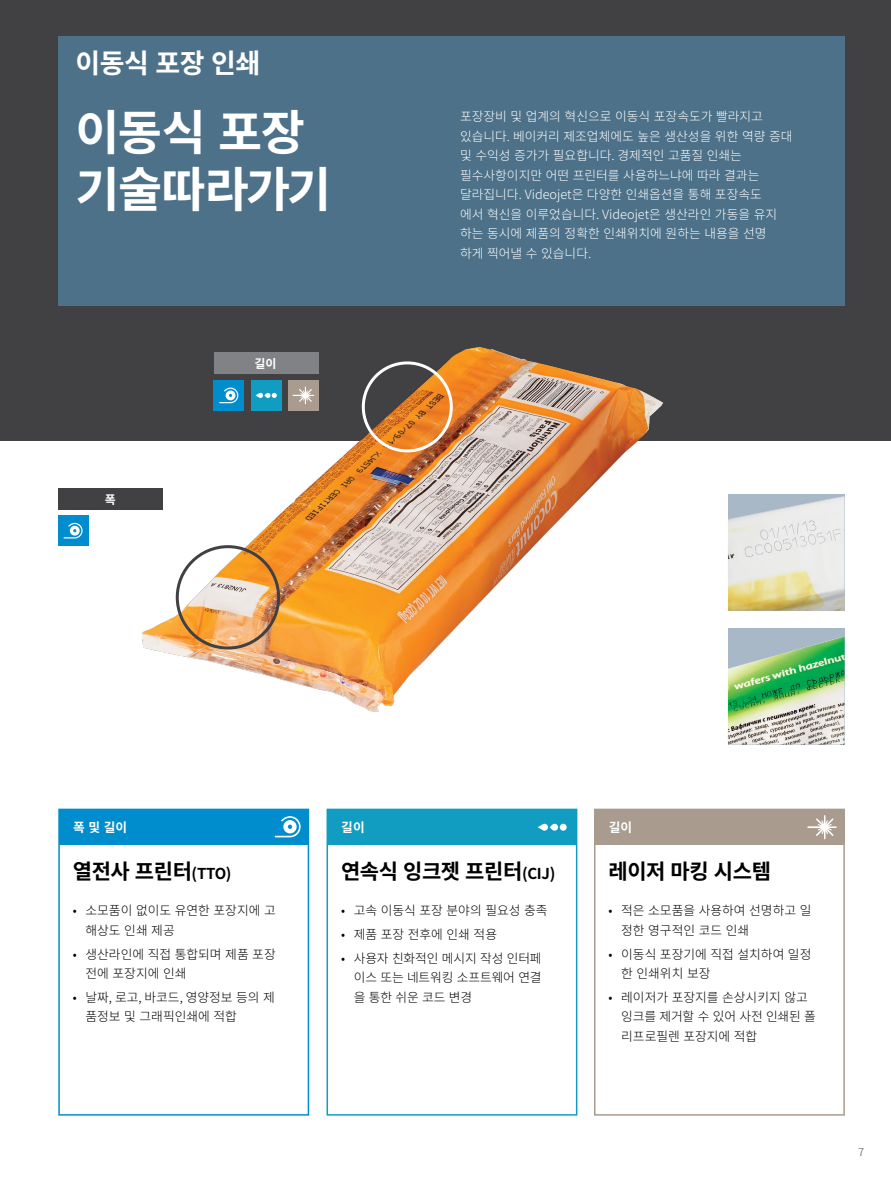
<style>
.page{position:relative;width:891px;height:1188px;background:#fff}
.page>*{position:absolute;margin:0;border:0;box-sizing:border-box;transform-origin:0 0}
.t1{font:700 48px/57px "Noto Sans CJ Kkr";letter-spacing:-.035em;color:#fff}
.t2{font:700 27px "Noto Sans CJ Kkr";letter-spacing:-.02em;color:#fff}
.t3{font:700 21px "Noto Sans CJ Kkr";letter-spacing:-.02em;color:#000}
.t4{font:300 12.75px/19.5px "Noto Sans CJ Kkr";color:#000}
.t5{font:300 12.75px/19.5px "Noto Sans CJ Kkr";color:#fff}
.t6{font:700 12.75px "Noto Sans CJ Kkr";color:#fff}
.t7{font:700 12px "Noto Sans CJ Kkr";color:#fff}
.t8{font:300 10.5px "Noto Sans CJ Kkr";color:#414042}
.s1{font-size:15px}
</style>
<div class="page">
<div style="left:0;top:0;width:891px;height:441px;background:#414042"></div>
<div style="left:58px;top:36px;width:787px;height:270px;background:#4c7189"></div>
<img style="left:136px;top:347px;width:527px;height:365px">
<div style="left:176px;top:545px;width:104px;height:105px;border:3px solid #414042;border-radius:50%"></div>
<div style="left:362px;top:361px;width:91px;height:91px;border:3px solid #fff;border-radius:50%"></div>
<div style="left:58px;top:489px;width:105px;height:21px;background:#414042"></div>
<div style="left:58px;top:515px;width:30px;height:31px;background:#008dcd"></div>
<svg style="left:64px;top:523px;width:19px;height:16px"></svg>
<div style="left:251px;top:380px;width:30px;height:31px;background:#109dc1"></div>
<svg style="left:255px;top:393px;width:22px;height:5px"></svg>
<div style="left:288px;top:380px;width:31px;height:31px;background:#a99b8d"></div>
<svg style="left:293px;top:387px;width:21px;height:17px"></svg>
<div style="left:214px;top:353px;width:105px;height:21px;background:#808285"></div>
<div style="left:214px;top:380px;width:30px;height:31px;background:#008dcd"></div>
<svg style="left:219px;top:388px;width:19px;height:15px"></svg>
<div style="left:58px;top:809px;width:251px;height:307px;border:2px solid #008dcd"></div>
<div style="left:327px;top:809px;width:250px;height:307px;border:2px solid #109dc1"></div>
<div style="left:594px;top:809px;width:251px;height:307px;border:2px solid #a99b8d"></div>
<div style="left:59px;top:809px;width:250px;height:36px;background:#008dcd"></div>
<div style="left:327px;top:809px;width:250px;height:36px;background:#109dc1"></div>
<div style="left:595px;top:809px;width:250px;height:36px;background:#a99b8d"></div>
<svg style="left:275px;top:816px;width:26px;height:21px"></svg>
<div style="left:560px;top:824px;width:7px;height:7px;background:#fff;border-radius:50%"></div>
<svg style="left:538px;top:824px;width:20px;height:7px"></svg>
<svg style="left:807px;top:815px;width:30px;height:24px"></svg>
<div style="left:728px;top:628px;width:117px;height:117px;background:#a9b8c7"></div>
<img style="left:728px;top:636px;width:117px;height:109px">
<img style="left:728px;top:496px;width:117px;height:115px">
<h2 class="t2" style="left:76px;top:48px;width:186px">이동식 포장 인쇄</h2>
<h1 class="t1" style="left:76px;top:105px;width:257px">이동식 포장 기술따라가기</h1>
<p class="t7" style="left:105px;top:493px;width:13px">폭</p>
<p class="t7" style="left:254px;top:357px;width:24px">길이</p>
<p class="t5" style="left:460px;top:107px;width:334px">포장장비 및 업계의 혁신으로 이동식 포장속도가 빨라지고 있습니다. 베이커리 제조업체에도 높은 생산성을 위한 역량 증대 및 수익성 증가가 필요합니다. 경제적인 고품질 인쇄는 필수사항이지만 어떤 프린터를 사용하느냐에 따라 결과는 달라집니다. Videojet은 다양한 인쇄옵션을 통해 포장속도<br>에서 혁신을 이루었습니다. Videojet은 생산라인 가동을 유지 하는 동시에 제품의 정확한 인쇄위치에 원하는 내용을 선명 하게 찍어낼 수 있습니다.</p>
<p class="t6" style="left:73px;top:820px;width:56px">폭 및 길이</p>
<p class="t6" style="left:341px;top:820px;width:25px">길이</p>
<p class="t6" style="left:609px;top:820px;width:25px">길이</p>
<h3 class="t3" style="left:73px;top:859px;width:160px">열전사 프린터<span class="s1">(TTO)</span></h3>
<p class="t4" style="left:86px;top:901px;width:192px;text-indent:-13px">• 소모품이 없이도 유연한 포장지에 고 해상도 인쇄 제공</p>
<p class="t4" style="left:86px;top:944px;width:192px;text-indent:-13px">• 생산라인에 직접 통합되며 제품 포장 전에 포장지에 인쇄</p>
<p class="t4" style="left:86px;top:988px;width:191px;text-indent:-13px">• 날짜, 로고, 바코드, 영양정보 등의 제 품정보 및 그래픽인쇄에 적합</p>
<h3 class="t3" style="left:341px;top:859px;width:216px">연속식 잉크젯 프린터<span class="s1">(CIJ)</span></h3>
<p class="t4" style="left:341px;top:901px;width:208px">• 고속 이동식 포장 분야의 필요성 충족</p>
<p class="t4" style="left:341px;top:925px;width:158px">• 제품 포장 전후에 인쇄 적용</p>
<p class="t4" style="left:354px;top:949px;width:189px;text-align:justify;text-indent:-13px">• 사용자 친화적인 메시지 작성 인터페 이스 또는 네트워킹 소프트웨어 연결 을 통한 쉬운 코드 변경</p>
<h3 class="t3" style="left:608px;top:859px;width:164px">레이저 마킹 시스템</h3>
<p class="t4" style="left:621px;top:901px;width:192px;text-indent:-13px">• 적은 소모품을 사용하여 선명하고 일 정한 영구적인 코드 인쇄</p>
<p class="t4" style="left:621px;top:944px;width:192px;text-indent:-13px">• 이동식 포장기에 직접 설치하여 일정 한 인쇄위치 보장</p>
<p class="t4" style="left:621px;top:988px;width:196px;text-indent:-13px">• 레이저가 포장지를 손상시키지 않고 잉크를 제거할 수 있어 사전 인쇄된 폴 리프로필렌 포장지에 적합</p>
<p class="t8" style="left:858px;top:1147px;width:7px">7</p>
</div>
